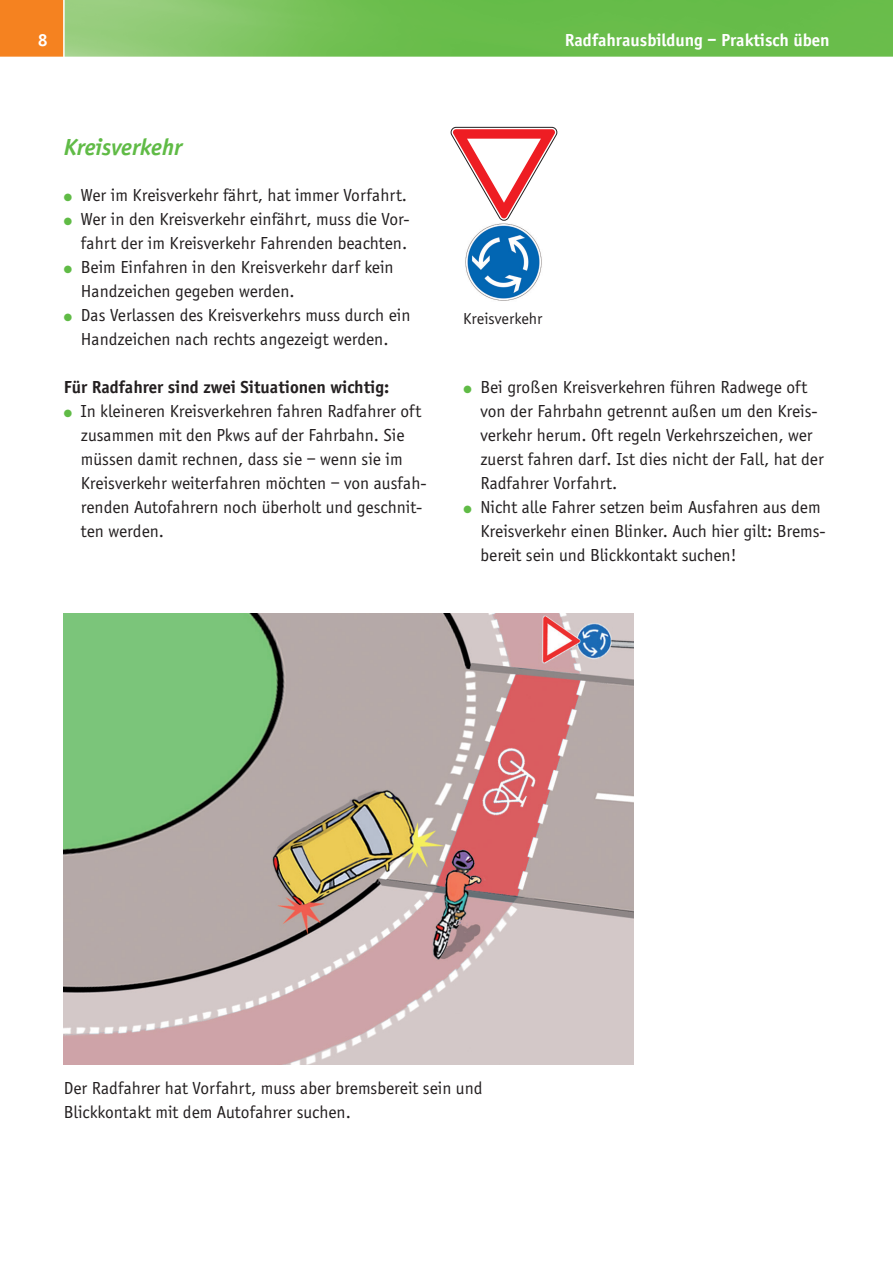
<style>
.page{position:relative;width:893px;height:1263px;background:#fff}
.page>*{position:absolute;margin:0;border:0;box-sizing:border-box;transform-origin:0 0}
.Copy{font:italic 700 24px "Officina Sans";color:#60bb46}
.Copy-2{font:18px/24px "Officina Sans";color:#231f20}
.Copy-3{font:700 18px "Officina Sans";color:#231f20}
.Copy-4{font:700 18px "Officina Sans";color:#fff}
.t1{font:16.5px "Officina Sans";color:#231f20}
.s1{color:#60bb46}
</style>
<div class="page">
<img style="left:65px;top:0;width:827px;height:57px">
<div style="left:0;top:0;width:64px;height:57px;background:#f58220"></div>
<hr style="left:63px;top:0;width:2px;height:256px;background:#fff">
<svg style="left:450px;top:127px;width:108px;height:94px"></svg>
<img style="left:465px;top:223px;width:77px;height:78px">
<img style="left:64px;top:614px;width:570px;height:450px">
<p class="Copy-4" style="left:38px;top:29px;width:11px">8</p>
<p class="Copy-4" style="left:565px;top:29px;width:266px">Radfahrausbildung – Praktisch üben</p>
<p class="Copy" style="left:64px;top:133px;width:120px">Kreisverkehr</p>
<p class="Copy-2" style="left:64px;top:183px;width:345px"><span class="s1">●</span> Wer im Kreisverkehr fährt, hat immer Vorfahrt.</p>
<p class="Copy-2" style="left:64px;top:207px;width:347px;text-align:right"><span class="s1">●</span> Wer in den Kreisverkehr einfährt, muss die Vor&shy;fahrt der im Kreisverkehr Fahrenden beachten.</p>
<p class="Copy-2" style="left:81px;top:255px;width:314px;text-indent:-17px"><span class="s1">●</span> Beim Einfahren in den Kreisverkehr darf kein<br>Handzeichen gegeben werden.</p>
<p class="Copy-2" style="left:64px;top:303px;width:348px;text-align:center"><span class="s1">●</span> Das Verlassen des Kreisverkehrs muss durch ein<br>Handzeichen nach rechts angezeigt werden.</p>
<p class="Copy-3" style="left:64px;top:376px;width:327px">Für Radfahrer sind zwei Situationen wichtig:</p>
<p class="Copy-2" style="left:81px;top:399px;width:347px;text-indent:-17px"><span class="s1">●</span> In kleineren Kreisverkehren fahren Radfahrer oft zusammen mit den Pkws auf der Fahrbahn. Sie müssen damit rechnen, dass sie – wenn sie im Kreisverkehr weiterfahren möchten – von ausfah&shy;renden Autofahrern noch überholt und geschnit&shy;ten werden.</p>
<p class="t1" style="left:463px;top:309px;width:81px">Kreisverkehr</p>
<p class="Copy-2" style="left:480px;top:375px;width:345px;text-indent:-17px"><span class="s1">●</span> Bei großen Kreisverkehren führen Radwege oft von der Fahrbahn getrennt außen um den Kreis&shy;verkehr herum. Oft regeln Verkehrszeichen, wer zuerst fahren darf. Ist dies nicht der Fall, hat der Radfahrer Vorfahrt.</p>
<p class="Copy-2" style="left:480px;top:495px;width:347px;text-indent:-17px"><span class="s1">●</span> Nicht alle Fahrer setzen beim Ausfahren aus dem<br>Kreisverkehr einen Blinker. Auch hier gilt: Brems&shy;bereit sein und Blickkontakt suchen!</p>
<p class="Copy-2" style="left:64px;top:1077px;width:420px">Der Radfahrer hat Vorfahrt, muss aber bremsbereit sein und<br>Blickkontakt mit dem Autofahrer suchen.</p>
</div>
